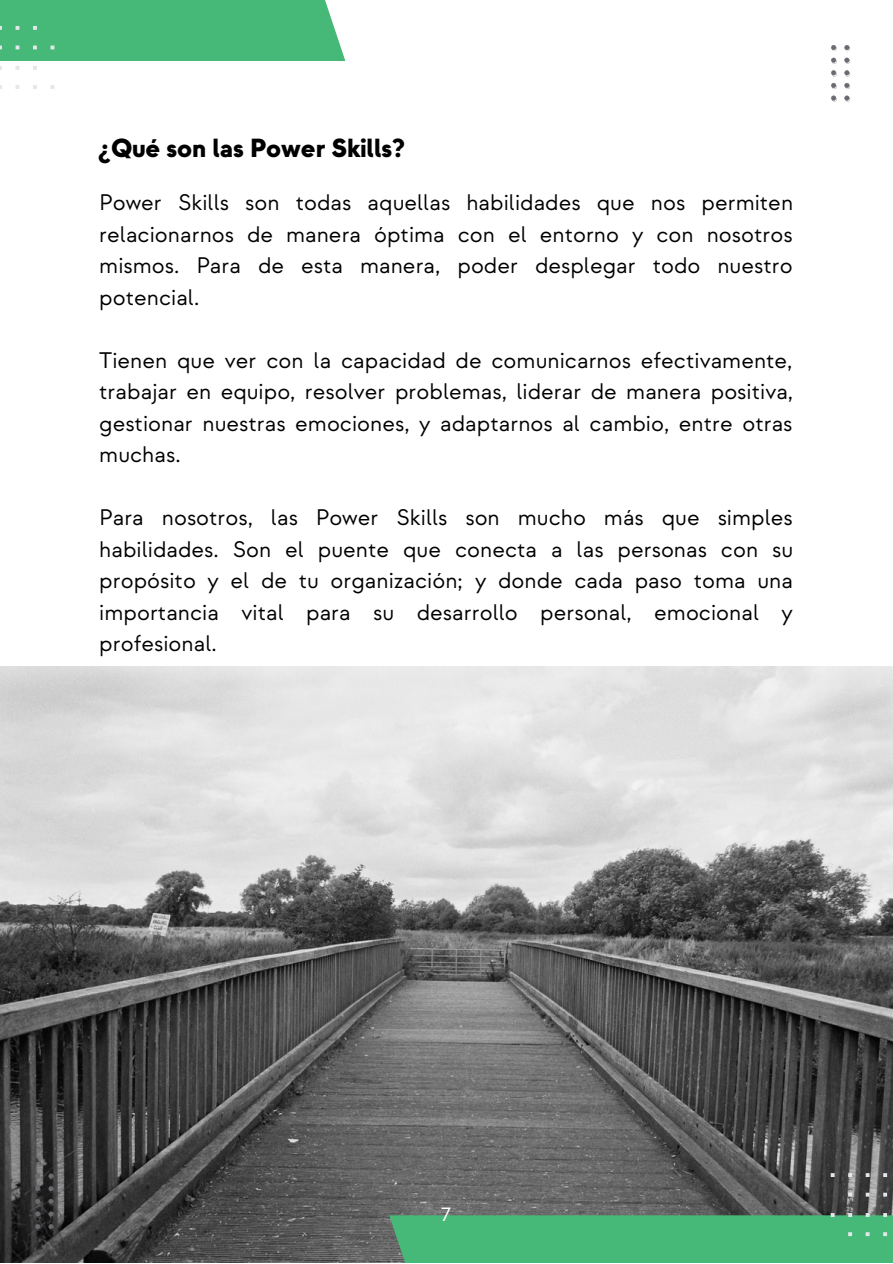
<style>
.page{position:relative;width:893px;height:1264px;background:#fff}
.page>*{position:absolute;margin:0;border:0;box-sizing:border-box;transform-origin:0 0}
.t1{font:900 26.1px "Strawford";color:#000}
.t2{font:22.5px/31.5px "Strawford";color:#000;text-align:justify}
.t3{font:21px "Strawford";color:#fff}
</style>
<div class="page">
<img style="left:0;top:666px;width:892px;height:596px">
<div style="left:389px;top:1215px;width:503px;height:47px;background:#46b978"></div>
<div style="left:0;top:0;width:345px;height:61px;background:#46b978"></div>
<svg style="left:0;top:26px;width:54px;height:63px"></svg>
<svg style="left:830px;top:1173px;width:62px;height:63px"></svg>
<svg style="left:831px;top:45px;width:19px;height:57px"></svg>
<svg style="left:35px;top:1173px;width:19px;height:57px"></svg>
<p class="t1" style="left:99px;top:134px;width:307px">¿Qué son las Power Skills?</p>
<p class="t2" style="left:99px;top:188px;width:695px">Power Skills son todas aquellas habilidades que nos permiten relacionarnos de manera óptima con el entorno y con nosotros mismos. Para de esta manera, poder desplegar todo nuestro potencial.</p>
<p class="t2" style="left:99px;top:345px;width:695px">Tienen que ver con la capacidad de comunicarnos efectivamente, trabajar en equipo, resolver problemas, liderar de manera positiva, gestionar nuestras emociones, y adaptarnos al cambio, entre otras muchas.</p>
<p class="t2" style="left:99px;top:503px;width:695px">Para nosotros, las Power Skills son mucho más que simples habilidades. Son el puente que conecta a las personas con su propósito y el de tu organización; y donde cada paso toma una importancia vital para su desarrollo personal, emocional y profesional.</p>
<p class="t3" style="left:441px;top:1202px;width:12px">7</p>
</div>
